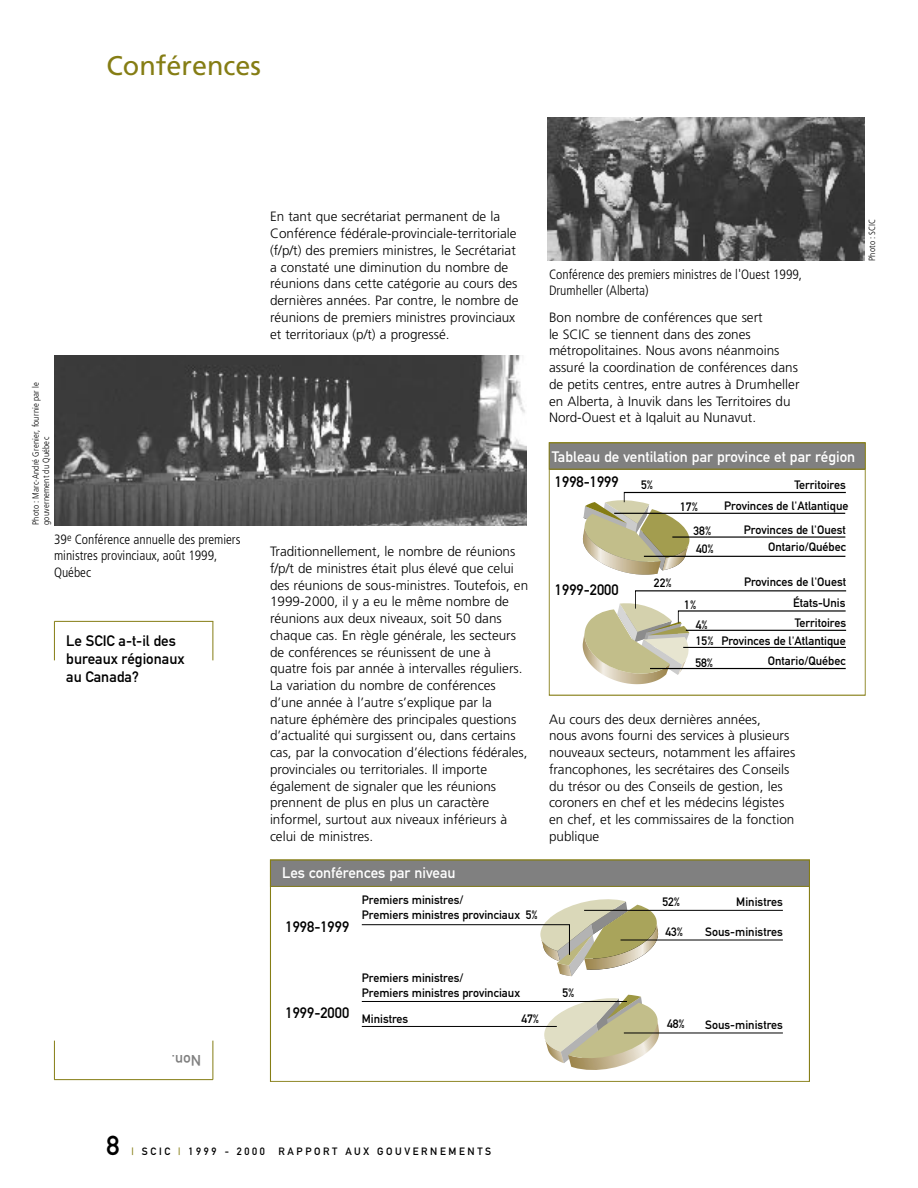
<style>
.page{position:relative;width:918px;height:1188px;background:#fff}
.page>*{position:absolute;margin:0;border:0;box-sizing:border-box;transform-origin:0 0}
.t1{font:27px "Frutiger";color:#857d14}
.t2{font:27px "DIN Mittelschrift";color:#000}
.t3{font:15.15px "DIN Mittelschrift";color:#fff}
.t4{font:15px/18px "DIN Mittelschrift";color:#000}
.t5{font:15px "DIN Mittelschrift";color:#fff}
.t6{font:15px "DIN Mittelschrift";color:#808080}
.t7{font:300 13.5px/16.8px "Frutiger";color:#000}
.t8{font:300 condensed 13.5px/16.2px "Frutiger";color:#000}
.t9{font:12px/14.4px "DIN Mittelschrift";color:#000}
.t10{font:10.5px "DIN Mittelschrift";letter-spacing:.25em;color:#000}
.t11{font:300 condensed 9px/10.5px "Frutiger";letter-spacing:.02em;color:#000}
.s1{color:#857d14}
</style>
<div class="page">
<img style="left:54px;top:356px;width:472px;height:169px">
<hr style="left:54px;top:1079px;width:159px;height:1px;background:#857d14">
<hr style="left:213px;top:1041px;width:1px;height:39px;background:#857d14">
<hr style="left:54px;top:1041px;width:1px;height:39px;background:#857d14">
<hr style="left:54px;top:621px;width:159px;height:1px;background:#857d14">
<hr style="left:54px;top:621px;width:1px;height:39px;background:#857d14">
<hr style="left:213px;top:621px;width:1px;height:39px;background:#857d14">
<img style="left:548px;top:117px;width:316px;height:144px">
<div style="left:549px;top:443px;width:316px;height:26px;background:#808080"></div>
<svg style="left:583px;top:590px;width:263px;height:94px"></svg>
<svg style="left:583px;top:492px;width:263px;height:83px"></svg>
<hr style="left:614px;top:513px;width:231px;height:1px;background:#000">
<hr style="left:672px;top:537px;width:173px;height:1px;background:#000">
<div style="left:270px;top:860px;width:539px;height:26px;background:#808080"></div>
<div style="left:270px;top:860px;width:540px;height:27px;border:1px solid #857d14"></div>
<svg style="left:544px;top:995px;width:115px;height:75px"></svg>
<hr style="left:584px;top:910px;width:199px;height:1px;background:#000">
<hr style="left:621px;top:940px;width:162px;height:1px;background:#000">
<hr style="left:362px;top:1026px;width:195px;height:1px;background:#000">
<hr style="left:624px;top:1033px;width:159px;height:1px;background:#000">
<svg style="left:361px;top:899px;width:298px;height:77px"></svg>
<hr style="left:362px;top:1001px;width:265px;height:1px;background:#000">
<p class="t1" style="left:106px;top:50px;width:156px">Conférences</p>
<p class="t11" style="left:30px;top:525px;width:144px;rotate:-90deg">Photo : Marc-André Grenier, fournie par le gouvernement du Québec</p>
<p class="t8" style="left:54px;top:531px;width:188px">39<sup>e</sup> Conférence annuelle des premiers ministres provinciaux, août 1999,<br>Québec</p>
<p class="t4" style="left:66px;top:632px;width:120px">Le SCIC a-t-il des bureaux régionaux au Canada?</p>
<p class="t6" style="left:201px;top:1069px;width:31px;rotate:-180deg">Non.</p>
<p class="t7" style="left:270px;top:208px;width:250px">En tant que secrétariat permanent de la Conférence fédérale-provinciale-territoriale (f/p/t) des premiers ministres, le Secrétariat a constaté une diminution du nombre de réunions dans cette catégorie au cours des dernières années. Par contre, le nombre de réunions de premiers ministres provinciaux et territoriaux (p/t) a progressé.</p>
<p class="t7" style="left:270px;top:543px;width:260px">Traditionnellement, le nombre de réunions f/p/t de ministres était plus élevé que celui des réunions de sous-ministres. Toutefois, en 1999-2000, il y a eu le même nombre de réunions aux deux niveaux, soit 50 dans chaque cas. En règle générale, les secteurs de conférences se réunissent de une à quatre fois par année à intervalles réguliers.<br>La variation du nombre de conférences d’une année à l’autre s’explique par la nature éphémère des principales questions d’actualité qui surgissent ou, dans certains cas, par la convocation d’élections fédérales, provinciales ou territoriales. Il importe également de signaler que les réunions prennent de plus en plus un caractère informel, surtout aux niveaux inférieurs à celui de ministres.</p>
<p class="t3" style="left:282px;top:864px;width:175px">Les conférences par niveau</p>
<p class="t4" style="left:286px;top:918px;width:65px">1998-1999</p>
<p class="t9" style="left:362px;top:893px;width:178px">Premiers ministres/<br>Premiers ministres provinciaux 5%</p>
<p class="t8" style="left:549px;top:266px;width:255px">Conférence des premiers ministres de l'Ouest 1999,<br>Drumheller (Alberta)</p>
<p class="t7" style="left:549px;top:309px;width:252px">Bon nombre de conférences que sert<br>le SCIC se tiennent dans des zones métropolitaines. Nous avons néanmoins assuré la coordination de conférences dans de petits centres, entre autres à Drumheller en Alberta, à Inuvik dans les Territoires du Nord-Ouest et à Iqaluit au Nunavut.</p>
<p class="t5" style="left:552px;top:448px;width:305px">Tableau de ventilation par province et par région</p>
<p class="t4" style="left:555px;top:473px;width:65px">1998-1999</p>
<p class="t9" style="left:641px;top:478px;width:13px">5%</p>
<p class="t4" style="left:555px;top:581px;width:65px">1999-2000</p>
<p class="t9" style="left:654px;top:575px;width:19px">22%</p>
<p class="t9" style="left:680px;top:499px;width:19px">17%</p>
<p class="t9" style="left:694px;top:523px;width:19px">38%</p>
<p class="t9" style="left:696px;top:542px;width:19px">40%</p>
<p class="t9" style="left:794px;top:478px;width:53px">Territoires</p>
<p class="t9" style="left:724px;top:498px;width:126px">Provinces de l'Atlantique</p>
<p class="t9" style="left:744px;top:522px;width:104px">Provinces de l'Ouest</p>
<p class="t9" style="left:768px;top:540px;width:79px">Ontario/Québec</p>
<p class="t9" style="left:684px;top:597px;width:13px">1%</p>
<p class="t9" style="left:696px;top:617px;width:13px">4%</p>
<p class="t9" style="left:696px;top:634px;width:19px">15%</p>
<p class="t9" style="left:695px;top:655px;width:19px">58%</p>
<p class="t9" style="left:744px;top:574px;width:104px">Provinces de l'Ouest</p>
<p class="t9" style="left:793px;top:596px;width:54px">États-Unis</p>
<p class="t9" style="left:795px;top:615px;width:53px">Territoires</p>
<p class="t9" style="left:721px;top:634px;width:126px">Provinces de l'Atlantique</p>
<p class="t9" style="left:768px;top:654px;width:79px">Ontario/Québec</p>
<p class="t7" style="left:549px;top:711px;width:248px">Au cours des deux dernières années,<br>nous avons fourni des services à plusieurs nouveaux secteurs, notamment les affaires francophones, les secrétaires des Conseils du trésor ou des Conseils de gestion, les coroners en chef et les médecins légistes en chef, et les commissaires de la fonction publique</p>
<p class="t9" style="left:662px;top:895px;width:19px">52%</p>
<p class="t9" style="left:665px;top:924px;width:19px">43%</p>
<p class="t9" style="left:736px;top:895px;width:48px">Ministres</p>
<p class="t9" style="left:705px;top:925px;width:79px">Sous-ministres</p>
<p class="t11" style="left:867px;top:261px;width:44px;rotate:-90deg">Photo : SCIC</p>
<p class="t4" style="left:286px;top:1004px;width:65px">1999-2000</p>
<p class="t9" style="left:362px;top:971px;width:160px">Premiers ministres/<br>Premiers ministres provinciaux</p>
<p class="t9" style="left:362px;top:1012px;width:48px">Ministres</p>
<p class="t9" style="left:521px;top:1012px;width:19px">47%</p>
<p class="t9" style="left:562px;top:986px;width:13px">5%</p>
<p class="t9" style="left:667px;top:1017px;width:19px">48%</p>
<p class="t9" style="left:705px;top:1018px;width:79px">Sous-ministres</p>
<p class="t2" style="left:106px;top:1130px;width:14px">8</p>
<p class="t10" style="left:132px;top:1145px;width:135px"><span class="s1">|</span> SCIC <span class="s1">|</span> 1999 - 2000</p>
<p class="t10" style="left:278px;top:1145px;width:214px">RAPPORT AUX GOUVERNEMENTS</p>
</div>
